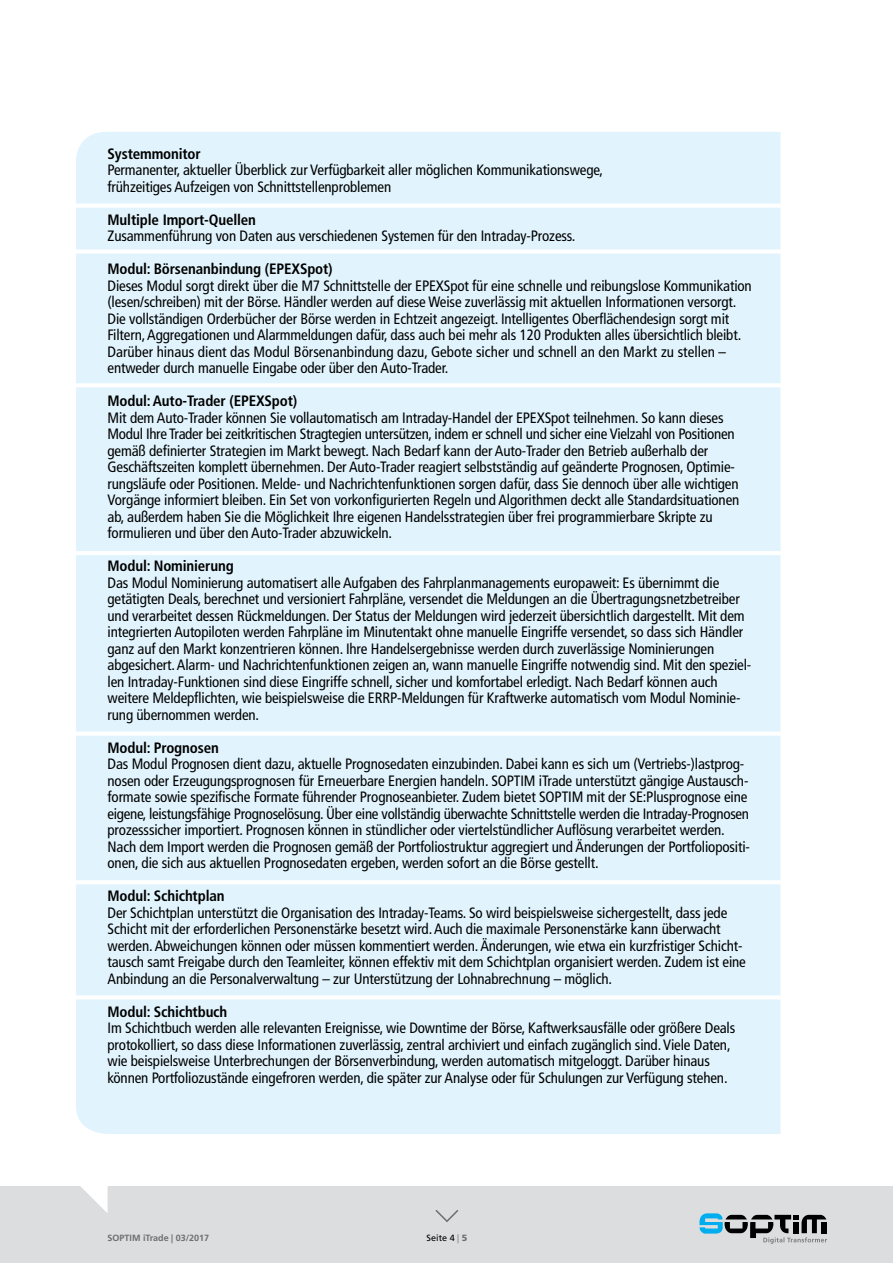
<style>
.page{position:relative;width:893px;height:1263px;background:#fff}
.page>*{position:absolute;margin:0;border:0;box-sizing:border-box;transform-origin:0 0}
.t1{font:condensed 15px/16.5px "Frutiger LT Std";letter-spacing:-.01em;color:#000}
.t2{font:700 condensed 15px "Frutiger LT Std";letter-spacing:-.01em;color:#000}
.t3{font:700 9px "Frutiger LT Std";color:#6d6e71}
.t4{font:9px "Frutiger LT Std";color:#000}
.s1{font-weight:300;color:#6d6e71}
.s2{font-weight:900;color:#6d6e71}
</style>
<div class="page">
<div style="left:76px;top:132px;width:704px;height:1002px;background:#e1f4fd"></div>
<div style="left:0;top:1186px;width:893px;height:77px;background:#dcddde"></div>
<svg style="left:80px;top:1186px;width:28px;height:27px"></svg>
<svg style="left:699px;top:1213px;width:128px;height:31px"></svg>
<svg style="left:435px;top:1210px;width:24px;height:12px"></svg>
<hr style="left:60px;top:204px;width:746px;height:4px;background:#fff">
<svg style="left:76px;top:249px;width:704px;height:4px"></svg>
<hr style="left:60px;top:880px;width:746px;height:4px;background:#fff">
<hr style="left:60px;top:383px;width:746px;height:4px;background:#fff">
<hr style="left:60px;top:732px;width:746px;height:4px;background:#fff">
<svg style="left:76px;top:995px;width:704px;height:4px"></svg>
<hr style="left:60px;top:551px;width:746px;height:4px;background:#fff">
<p class="t2" style="left:108px;top:145px;width:95px">Systemmonitor</p>
<p class="t1" style="left:108px;top:162px;width:497px">Permanenter, aktueller Überblick zur Verfügbarkeit aller möglichen Kommunikationswege, frühzeitiges Aufzeigen von Schnittstellenproblemen</p>
<p class="t2" style="left:108px;top:211px;width:150px">Multiple Import-Quellen</p>
<p class="t1" style="left:108px;top:228px;width:469px">Zusammenführung von Daten aus verschiedenen Systemen für den Intraday-Prozess.</p>
<p class="t2" style="left:108px;top:260px;width:227px">Modul: Börsenanbindung (EPEXSpot)</p>
<p class="t1" style="left:108px;top:277px;width:646px">Dieses Modul sorgt direkt über die M7 Schnittstelle der EPEXSpot für eine schnelle und reibungslose Kommunikation (lesen/schreiben) mit der Börse. Händler werden auf diese Weise zuverlässig mit aktuellen Informationen versorgt.<br>Die vollständigen Orderbücher der Börse werden in Echtzeit angezeigt. Intelligentes Oberflächendesign sorgt mit Filtern, Aggregationen und Alarmmeldungen dafür, dass auch bei mehr als 120 Produkten alles übersichtlich bleibt.<br>Darüber hinaus dient das Modul Börsenanbindung dazu, Gebote sicher und schnell an den Markt zu stellen – entweder durch manuelle Eingabe oder über den Auto-Trader.</p>
<p class="t2" style="left:108px;top:392px;width:191px">Modul: Auto-Trader (EPEXSpot)</p>
<p class="t1" style="left:108px;top:409px;width:633px">Mit dem Auto-Trader können Sie vollautomatisch am Intraday-Handel der EPEXSpot teilnehmen. So kann dieses Modul Ihre Trader bei zeitkritischen Stragtegien untersützen, indem er schnell und sicher eine Vielzahl von Positionen gemäß definierter Strategien im Markt bewegt. Nach Bedarf kann der Auto-Trader den Betrieb außerhalb der Geschäftszeiten komplett übernehmen. Der Auto-Trader reagiert selbstständig auf geänderte Prognosen, Optimie&shy;rungsläufe oder Positionen. Melde- und Nachrichtenfunktionen sorgen dafür, dass Sie dennoch über alle wichtigen Vorgänge informiert bleiben. Ein Set von vorkonfigurierten Regeln und Algorithmen deckt alle Standardsituationen ab, außerdem haben Sie die Möglichkeit Ihre eigenen Handelsstrategien über frei programmierbare Skripte zu formulieren und über den Auto-Trader abzuwickeln.</p>
<p class="t2" style="left:108px;top:557px;width:128px">Modul: Nominierung</p>
<p class="t1" style="left:108px;top:574px;width:645px">Das Modul Nominierung automatisert alle Aufgaben des Fahrplanmanagements europaweit: Es übernimmt die getätigten Deals, berechnet und versioniert Fahrpläne, versendet die Meldungen an die Übertragungsnetzbetreiber und verarbeitet dessen Rückmeldungen. Der Status der Meldungen wird jederzeit übersichtlich dargestellt. Mit dem integrierten Autopiloten werden Fahrpläne im Minutentakt ohne manuelle Eingriffe versendet, so dass sich Händler ganz auf den Markt konzentrieren können. Ihre Handelsergebnisse werden durch zuverlässige Nominierungen abgesichert. Alarm- und Nachrichtenfunktionen zeigen an, wann manuelle Eingriffe notwendig sind. Mit den speziel&shy;len Intraday-Funktionen sind diese Eingriffe schnell, sicher und komfortabel erledigt. Nach Bedarf können auch weitere Meldepflichten, wie beispielsweise die ERRP-Meldungen für Kraftwerke automatisch vom Modul Nominie&shy;rung übernommen werden.</p>
<p class="t2" style="left:108px;top:739px;width:113px">Modul: Prognosen</p>
<p class="t1" style="left:108px;top:756px;width:644px">Das Modul Prognosen dient dazu, aktuelle Prognosedaten einzubinden. Dabei kann es sich um (Vertriebs-)lastprog&shy;nosen oder Erzeugungsprognosen für Erneuerbare Energien handeln. SOPTIM iTrade unterstützt gängige Austausch&shy;formate sowie spezifische Formate führender Prognoseanbieter. Zudem bietet SOPTIM mit der SE:Plusprognose eine eigene, leistungsfähige Prognoselösung. Über eine vollständig überwachte Schnittstelle werden die Intraday-Prognosen prozesssicher importiert. Prognosen können in stündlicher oder viertelstündlicher Auflösung verarbeitet werden.<br>Nach dem Import werden die Prognosen gemäß der Portfoliostruktur aggregiert und Änderungen der Portfoliopositi&shy;onen, die sich aus aktuellen Prognosedaten ergeben, werden sofort an die Börse gestellt.</p>
<p class="t2" style="left:108px;top:887px;width:118px">Modul: Schichtplan</p>
<p class="t1" style="left:108px;top:904px;width:640px">Der Schichtplan unterstützt die Organisation des Intraday-Teams. So wird beispielsweise sichergestellt, dass jede Schicht mit der erforderlichen Personenstärke besetzt wird. Auch die maximale Personenstärke kann überwacht werden. Abweichungen können oder müssen kommentiert werden. Änderungen, wie etwa ein kurzfristiger Schicht&shy;tausch samt Freigabe durch den Teamleiter, können effektiv mit dem Schichtplan organisiert werden. Zudem ist eine Anbindung an die Personalverwaltung – zur Unterstützung der Lohnabrechnung – möglich.</p>
<p class="t2" style="left:108px;top:1003px;width:121px">Modul: Schichtbuch</p>
<p class="t1" style="left:108px;top:1020px;width:629px">Im Schichtbuch werden alle relevanten Ereignisse, wie Downtime der Börse, Kaftwerksausfälle oder größere Deals protokolliert, so dass diese Informationen zuverlässig, zentral archiviert und einfach zugänglich sind. Viele Daten, wie beispielsweise Unterbrechungen der Börsenverbindung, werden automatisch mitgeloggt. Darüber hinaus können Portfoliozustände eingefroren werden, die später zur Analyse oder für Schulungen zur Verfügung stehen.</p>
<p class="t3" style="left:108px;top:1233px;width:103px">SOPTIM iTrade | 03/2017</p>
<p class="t4" style="left:427px;top:1233px;width:42px">Seite 4 <span class="s1">|</span> <span class="s2">5</span></p>
</div>
